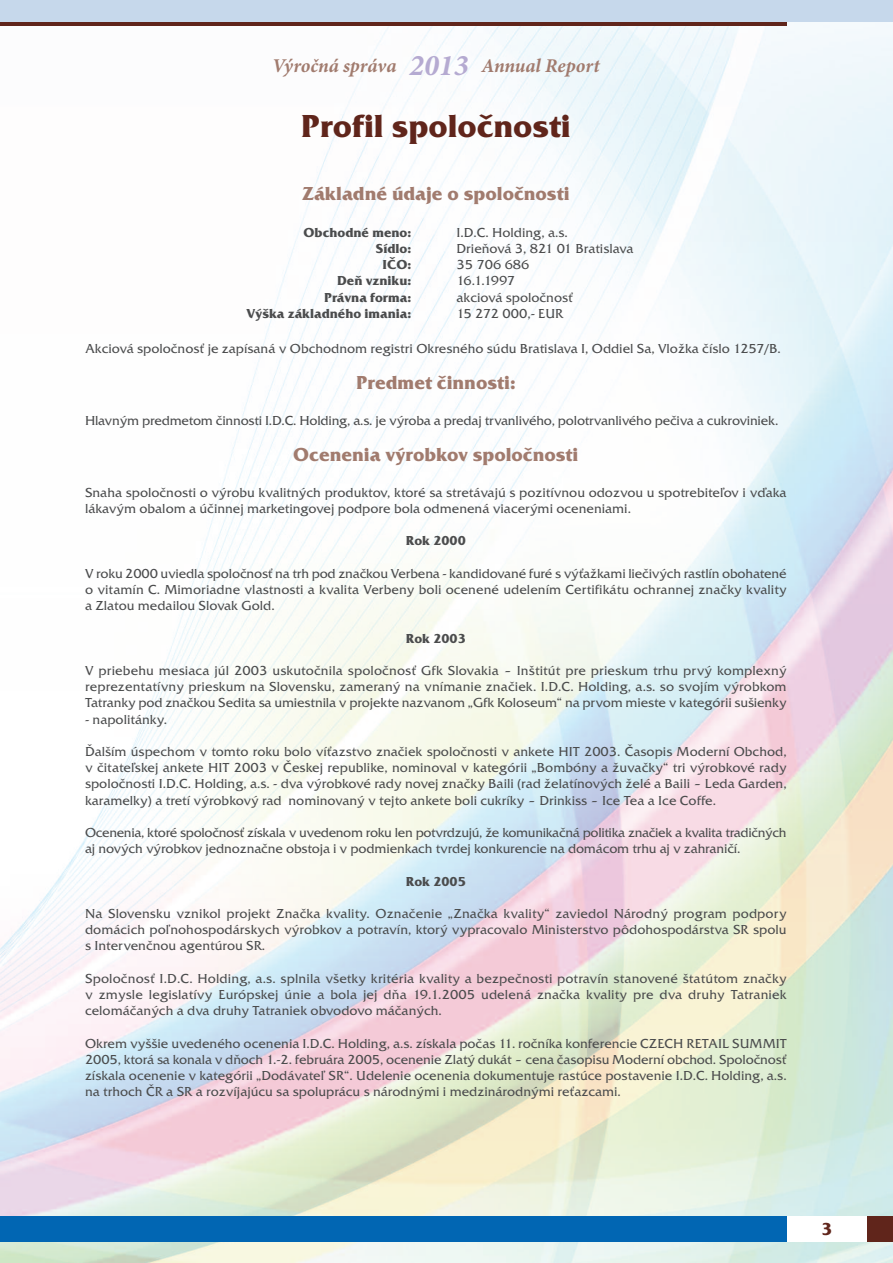
<style>
.page{position:relative;width:893px;height:1263px;background:#fff}
.page>*{position:absolute;margin:0;border:0;box-sizing:border-box;transform-origin:0 0}
.t1{font:700 33px "Friz Quadrata Itc TCE";color:#60251b}
.t2{font:700 19.5px "Friz Quadrata Itc TCE";color:#a17b6e}
.t3{font:italic 700 19.5px "Minion Pro";letter-spacing:-.005em;color:#a17b6e}
.t4{font:700 18px "Friz Quadrata Itc TCE";color:#60251b}
.t5{font:13.5px/16.2px "Friz Quadrata Itc TCE";color:#4b4c4d;text-align:justify}
.t6{font:13.5px/16.2px "Friz Quadrata Itc TCE";letter-spacing:-.025em;color:#4b4c4d}
.t7{font:700 13.5px/16.2px "Friz Quadrata Itc TCE";color:#4b4c4d;text-align:right}
.s1{font-size:30px;color:#b5aad1}
</style>
<div class="page">
<img style="left:0;top:21px;width:893px;height:1242px">
<div style="left:733px;top:1216px;width:160px;height:26px;background:#60251b"></div>
<div style="left:690px;top:1216px;width:177px;height:26px;background:#fff"></div>
<div style="left:0;top:1216px;width:787px;height:26px;background:#0166b3"></div>
<div style="left:0;top:0;width:787px;height:26px;background:linear-gradient(to right,#60251b,#60251b)"></div>
<div style="left:0;top:0;width:893px;height:21px;background:#c6d8eb"></div>
<h2 class="t3" style="left:272px;top:59px;width:329px">Výročná správa <span class="s1">2013</span> Annual Report</h2>
<h1 class="t1" style="left:301px;top:106px;width:271px">Profil spoločnosti</h1>
<h2 class="t2" style="left:302px;top:182px;width:269px">Základné údaje o spoločnosti</h2>
<p class="t7" style="left:247px;top:224px;width:166px">Obchodné meno:<br>Sídlo:<br>IČO:<br>Deň vzniku:<br>Právna forma:<br>Výška základného imania:</p>
<p class="t5" style="left:457px;top:224px;width:179px;text-align:left">I.D.C. Holding, a.s.<br>Drieňová 3, 821 01 Bratislava<br>35 706 686<br>16.1.1997<br>akciová spoločnosť<br>15 272 000,- EUR</p>
<p class="t5" style="left:85px;top:340px;width:697px">Akciová spoločnosť je zapísaná v Obchodnom registri Okresného súdu Bratislava I, Oddiel Sa, Vložka číslo 1257/B.</p>
<h2 class="t2" style="left:356px;top:371px;width:161px">Predmet činnosti:</h2>
<p class="t5" style="left:85px;top:412px;width:695px">Hlavným predmetom činnosti I.D.C. Holding, a.s. je výroba a predaj trvanlivého, polotrvanlivého pečiva a cukroviniek.</p>
<h2 class="t2" style="left:293px;top:443px;width:287px">Ocenenia výrobkov spoločnosti</h2>
<p class="t5" style="left:85px;top:484px;width:703px">Snaha spoločnosti o výrobu kvalitných produktov, ktoré sa stretávajú s pozitívnou odozvou u spotrebiteľov i vďaka lákavým obalom a účinnej marketingovej podpore bola odmenená viacerými oceneniami.</p>
<p class="t7" style="left:406px;top:533px;width:61px">Rok 2000</p>
<p class="t5" style="left:85px;top:565px;width:703px">V roku 2000 uviedla spoločnosť na trh pod značkou Verbena - kandidované furé s výťažkami liečivých rastlín obohatené o vitamín C. Mimoriadne vlastnosti a kvalita Verbeny boli ocenené udelením Certifikátu ochrannej značky kvality a Zlatou medailou Slovak Gold.</p>
<p class="t7" style="left:406px;top:630px;width:61px">Rok 2003</p>
<p class="t5" style="left:85px;top:662px;width:703px">V priebehu mesiaca júl 2003 uskutočnila spoločnosť Gfk Slovakia – Inštitút pre prieskum trhu prvý komplexný reprezentatívny prieskum na Slovensku, zameraný na vnímanie značiek. I.D.C. Holding, a.s. so svojím výrobkom Tatranky pod značkou Sedita sa umiestnila v projekte nazvanom „Gfk Koloseum“ na prvom mieste v kategórii sušienky</p>
<p class="t5" style="left:85px;top:711px;width:83px">- napolitánky.</p>
<p class="t5" style="left:85px;top:743px;width:703px">Ďalším úspechom v tomto roku bolo víťazstvo značiek spoločnosti v ankete HIT 2003. Časopis Moderní Obchod, v čitateľskej ankete HIT 2003 v Českej republike, nominoval v kategórii „Bombóny a žuvačky“ tri výrobkové rady spoločnosti I.D.C. Holding, a.s. - dva výrobkové rady novej značky Baili (rad želatínových želé a Baili – Leda Garden, karamelky) a tretí výrobkový rad nominovaný v tejto ankete boli cukríky – Drinkiss – Ice Tea a Ice Coffe.</p>
<p class="t6" style="left:85px;top:824px;width:703px">Ocenenia, ktoré spoločnosť získala v uvedenom roku len potvrdzujú, že komunikačná politika značiek a kvalita tradičných aj nových výrobkov jednoznačne obstoja i v podmienkach tvrdej konkurencie na domácom trhu aj v zahraničí.</p>
<p class="t7" style="left:406px;top:873px;width:61px">Rok 2005</p>
<p class="t5" style="left:85px;top:905px;width:703px">Na Slovensku vznikol projekt Značka kvality. Označenie „Značka kvality“ zaviedol Národný program podpory domácich poľnohospodárskych výrobkov a potravín, ktorý vypracovalo Ministerstvo pôdohospodárstva SR spolu s Intervenčnou agentúrou SR.</p>
<p class="t5" style="left:85px;top:970px;width:703px">Spoločnosť I.D.C. Holding, a.s. splnila všetky kritéria kvality a bezpečnosti potravín stanovené štatútom značky v zmysle legislatívy Európskej únie a bola jej dňa 19.1.2005 udelená značka kvality pre dva druhy Tatraniek celomáčaných a dva druhy Tatraniek obvodovo máčaných.</p>
<p class="t5" style="left:85px;top:1035px;width:703px">Okrem vyššie uvedeného ocenenia I.D.C. Holding, a.s. získala počas 11. ročníka konferencie CZECH RETAIL SUMMIT 2005, ktorá sa konala v dňoch 1.-2. februára 2005, ocenenie Zlatý dukát – cena časopisu Moderní obchod. Spoločnosť získala ocenenie v kategórii „Dodávateľ SR“. Udelenie ocenenia dokumentuje rastúce postavenie I.D.C. Holding, a.s. na trhoch ČR a SR a rozvíjajúcu sa spoluprácu s národnými i medzinárodnými reťazcami.</p>
<h3 class="t4" style="left:821px;top:1218px;width:12px">3</h3>
</div>
